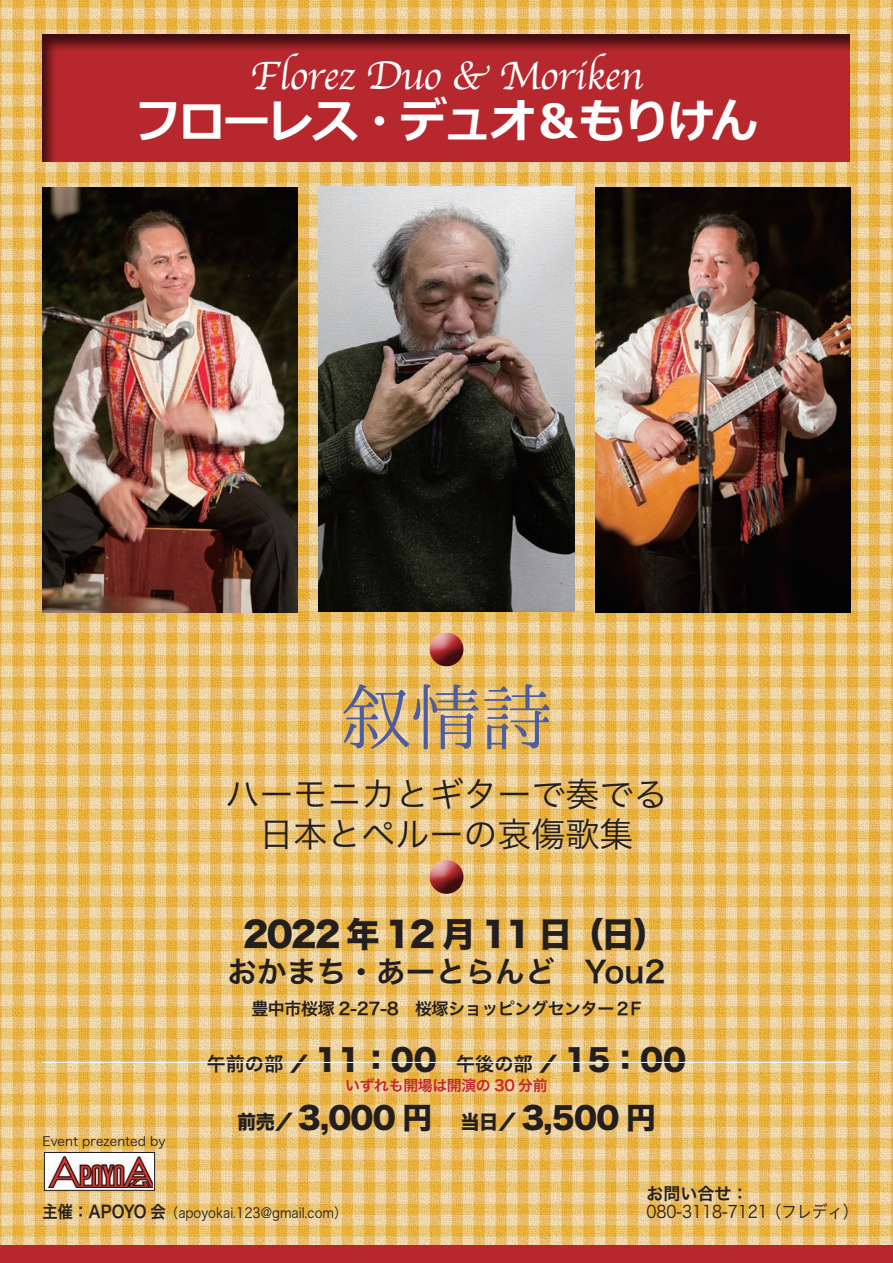
<style>
.page{position:relative;width:893px;height:1263px;background:#fff}
.page>*{position:absolute;margin:0;border:0;box-sizing:border-box;transform-origin:0 0}
.t1{font:72.3px "Harenosora Mincho";color:#4d5d9d}
.t2{font:italic 700 46.8px "Meiryo";letter-spacing:-.05em;color:#fff}
.t3{font:41.4px "Apple Chancery";letter-spacing:-.01em;color:#fff}
.t4{font:34.05px/40.3px "Hira Kaku Pro N W3";color:#231f20;text-align:center}
.t5{font:34.05px "Hira Kaku Std N W8";letter-spacing:-.06em;color:#231f20}
.t6{font:29.7px "Hira Kaku Std N W8";letter-spacing:-.015em;color:#231f20}
.t7{font:29.7px "Hira Kaku Pro W6";color:#231f20}
.t8{font:16.95px "Hira Kaku Pro W6";letter-spacing:-.025em;color:#231f20}
.t9{font:16.95px "Hira Kaku Pro W3";color:#231f20;scale:.9 1}
.t10{font:14.85px "Hira Kaku Pro N W6";letter-spacing:-.025em;color:#c8242b}
.t11{font:13.8px "Hira Kaku Pro W3";color:#231f20;scale:.9 1}
.t12{font:12.75px "Hira Kaku Pro N W3";color:#231f20}
.s1{font-family:"Hira Kaku Pro N W6";font-size:19.2px}
.s2{font-size:19.2px}
.s3{font-family:"Hira Kaku Pro W6";font-size:16.95px}
</style>
<div class="page">
<img style="left:0;top:0;width:893px;height:1246px">
<div style="left:41px;top:34px;width:812px;height:129px;background:#231f20;opacity:.75"></div>
<div style="left:44px;top:1152px;width:111px;height:38px;background:linear-gradient(to right,#fefefe,#fff)"></div>
<div style="left:44px;top:1152px;width:111px;height:38px;border:1px solid #231f20"></div>
<img style="left:49px;top:1156px;width:104px;height:31px">
<img style="left:43px;top:187px;width:255px;height:425px">
<img style="left:595px;top:187px;width:255px;height:425px">
<img style="left:319px;top:186px;width:255px;height:425px">
<div style="left:0;top:1246px;width:893px;height:17px;background:#b7282e"></div>
<hr style="left:43px;top:1062px;width:807px;height:1px;background:#fff">
<div style="left:429px;top:630px;width:37px;height:26px;background:#fff;opacity:.75"></div>
<div style="left:429px;top:635px;width:37px;height:32px;background:#231f20;opacity:.75"></div>
<div style="left:429px;top:857px;width:37px;height:26px;background:#fff;opacity:.75"></div>
<div style="left:429px;top:862px;width:37px;height:33px;background:#231f20;opacity:.75"></div>
<h3 class="t3" style="left:250px;top:43px;width:394px">Florez Duo &amp; Moriken</h3>
<h2 class="t2" style="left:134px;top:88px;width:626px">フローレス・デュオ＆もりけん</h2>
<h1 class="t1" style="left:340px;top:676px;width:214px">叙情詩</h1>
<p class="t12" style="left:43px;top:1130px;width:125px">Event prezented by</p>
<p class="t4" style="left:225px;top:771px;width:444px">ハーモニカとギターで奏でる日本とペルーの哀傷歌集</p>
<p class="t5" style="left:243px;top:915px;width:426px">2022年 12 月 11 日（日）</p>
<p class="t7" style="left:227px;top:945px;width:440px">おかまち・あーとらんど　You2</p>
<p class="t8" style="left:251px;top:993px;width:392px">豊中市桜塚 2-27-8　桜塚ショッピングセンター２F</p>
<p class="t6" style="left:207px;top:1043px;width:481px"><span class="s1">午前の部</span> <span class="s2">／</span> 11：00 <span class="s1">午後の部</span> <span class="s2">／</span> 15：00</p>
<p class="t10" style="left:345px;top:1072px;width:204px">いずれも開場は開演の 30 分前</p>
<p class="t6" style="left:237px;top:1101px;width:420px"><span class="s2">前売／</span> 3,000 円　<span class="s2">当日／</span> 3,500 円</p>
<p class="t11" style="left:43px;top:1201px;width:339px"><span class="s3">主催：APOYO 会</span>（apoyokai.123@gmail.com）</p>
<p class="t8" style="left:646px;top:1178px;width:104px">お問い合せ：</p>
<p class="t9" style="left:646px;top:1197px;width:237px">080-3118-7121（フレディ）</p>
</div>
